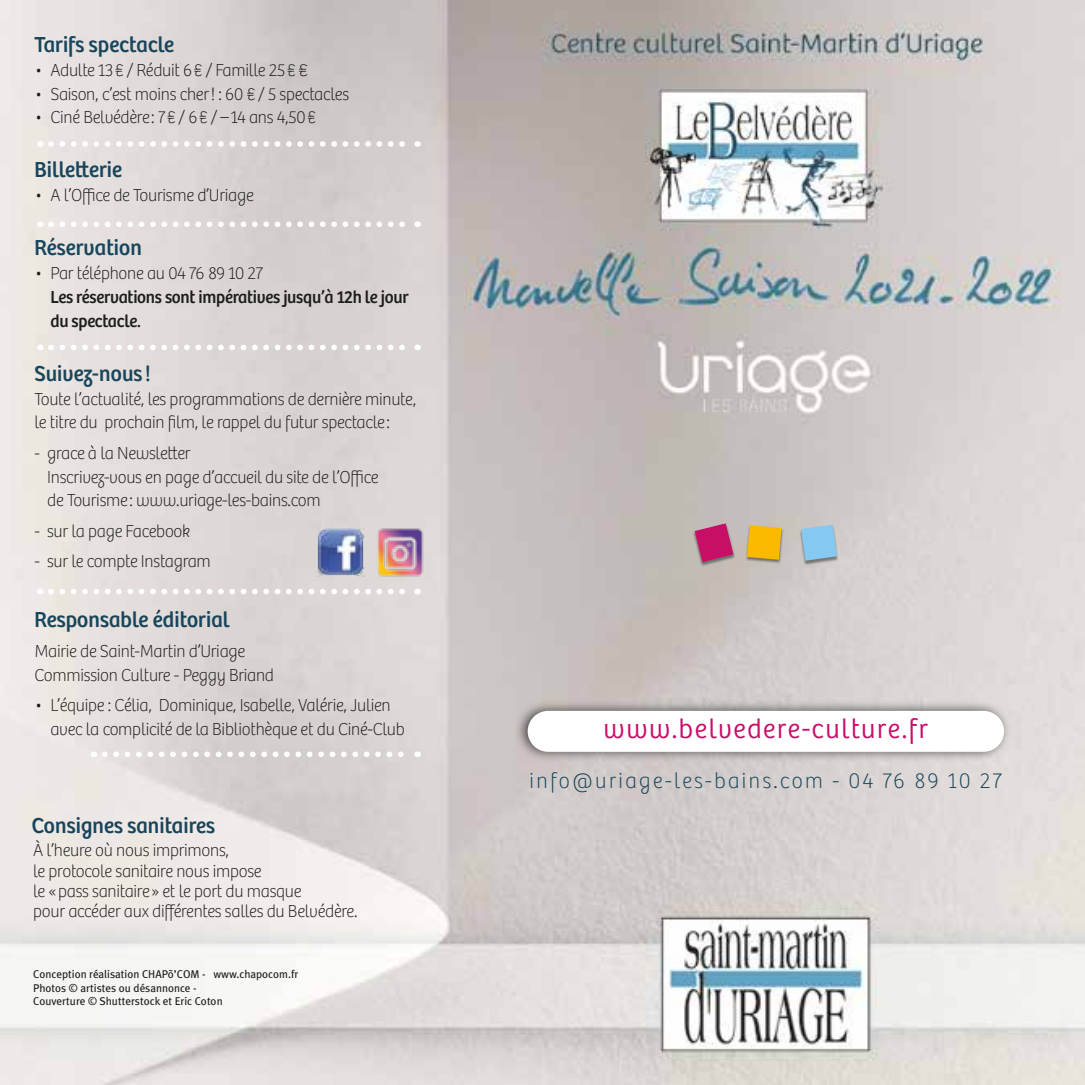
<style>
.page{position:relative;width:1085px;height:1085px;background:#fff}
.page>*{position:absolute;margin:0;border:0;box-sizing:border-box;transform-origin:0 0}
.t1{font:italic 300 28.12px "Bree";letter-spacing:.055em;color:#c70f68;scale:.95 1}
.t2{font:italic 22.5px "Bree";color:#18455c;scale:.95 1}
.t3{font:italic 100 22.5px "Bree";letter-spacing:.11em;color:#18455c;scale:.95 1}
.t4{font:100 18px/23.8px "Bree";letter-spacing:-.015em;color:#1d1d1b;scale:.95 1}
.t5{font:18px/23.8px "Bree";letter-spacing:-.015em;color:#1d1d1b;scale:.95 1}
.t6{font:11.25px/13.5px "Meta Plus";color:#1d1d1b}
</style>
<div class="page">
<img style="left:0;top:0;width:1084px;height:1084px">
<div style="left:514px;top:699px;width:496px;height:63px;background:#1d1d1b;opacity:.75"></div>
<div style="left:527px;top:710px;width:476px;height:41px;background:#fff;border-radius:20px"></div>
<img style="left:316px;top:528px;width:48px;height:48px">
<img style="left:372px;top:525px;width:56px;height:55px">
<svg style="left:105px;top:751px;width:306px;height:6px"></svg>
<svg style="left:51px;top:588px;width:360px;height:6px"></svg>
<svg style="left:51px;top:344px;width:360px;height:6px"></svg>
<svg style="left:51px;top:221px;width:360px;height:6px"></svg>
<svg style="left:51px;top:141px;width:360px;height:6px"></svg>
<div style="left:744px;top:525px;width:39px;height:39px;background:#1d1d1b;opacity:.5"></div>
<svg style="left:747px;top:525px;width:34px;height:34px"></svg>
<div style="left:692px;top:523px;width:43px;height:43px;background:#1d1d1b;opacity:.5"></div>
<svg style="left:694px;top:523px;width:39px;height:39px;background:#be427c"></svg>
<div style="left:798px;top:525px;width:41px;height:40px;background:#1d1d1b;opacity:.5"></div>
<svg style="left:800px;top:524px;width:36px;height:36px"></svg>
<p class="t2" style="left:34px;top:32px;width:149px">Tarifs spectacle</p>
<p class="t4" style="left:34px;top:58px;width:289px">• Adulte 13€ / Réduit 6€ / Famille 25€ €</p>
<p class="t4" style="left:34px;top:82px;width:333px">• Saison, c’est moins cher! : 60 € / 5 spectacles</p>
<p class="t4" style="left:34px;top:106px;width:297px">• Ciné Belvédère: 7€ / 6€ / –14 ans 4,50€</p>
<p class="t2" style="left:34px;top:157px;width:94px">Billetterie</p>
<p class="t4" style="left:34px;top:184px;width:232px">• A l’Office de Tourisme d’Uriage</p>
<p class="t2" style="left:34px;top:235px;width:120px">Réservation</p>
<p class="t4" style="left:34px;top:261px;width:242px">• Par téléphone au 04 76 89 10 27</p>
<p class="t5" style="left:50px;top:285px;width:378px">Les réservations sont impératives jusqu’à 12h le jour du spectacle.</p>
<p class="t2" style="left:34px;top:360px;width:124px">Suivez-nous !</p>
<p class="t4" style="left:34px;top:387px;width:403px">Toute l’actualité, les programmations de dernière minute, le titre du prochain film, le rappel du futur spectacle:</p>
<p class="t4" style="left:47px;top:441px;width:350px;text-indent:-13px">- grace à la Newsletter<br>Inscrivez-vous en page d’accueil du site de l’Office de Tourisme: www.uriage-les-bains.com</p>
<p class="t4" style="left:34px;top:519px;width:166px">- sur la page Facebook</p>
<p class="t4" style="left:34px;top:549px;width:187px">- sur le compte Instagram</p>
<p class="t2" style="left:34px;top:606px;width:212px">Responsable éditorial</p>
<p class="t4" style="left:34px;top:639px;width:254px">Mairie de Saint-Martin d’Uriage<br>Commission Culture - Peggy Briand</p>
<p class="t4" style="left:50px;top:693px;width:374px;text-indent:-16px">• L’équipe : Célia, Dominique, Isabelle, Valérie, Julien avec la complicité de la Bibliothèque et du Ciné-Club</p>
<p class="t2" style="left:32px;top:812px;width:194px">Consignes sanitaires</p>
<p class="t4" style="left:33px;top:840px;width:343px;line-height:20.2px">À l’heure où nous imprimons,<br>le protocole sanitaire nous impose<br>le «pass sanitaire» et le port du masque<br>pour accéder aux différentes salles du Belvédère.</p>
<p class="t6" style="left:33px;top:967px;width:266px">Conception réalisation CHAPõ’COM - www.chapocom.fr<br>Photos © artistes ou désannonce -<br>Couverture © Shutterstock et Eric Coton</p>
<h1 class="t1" style="left:603px;top:712px;width:343px">www.belvedere-culture.fr</h1>
<p class="t3" style="left:529px;top:768px;width:499px">info@uriage-les-bains.com - 04 76 89 10 27</p>
</div>
